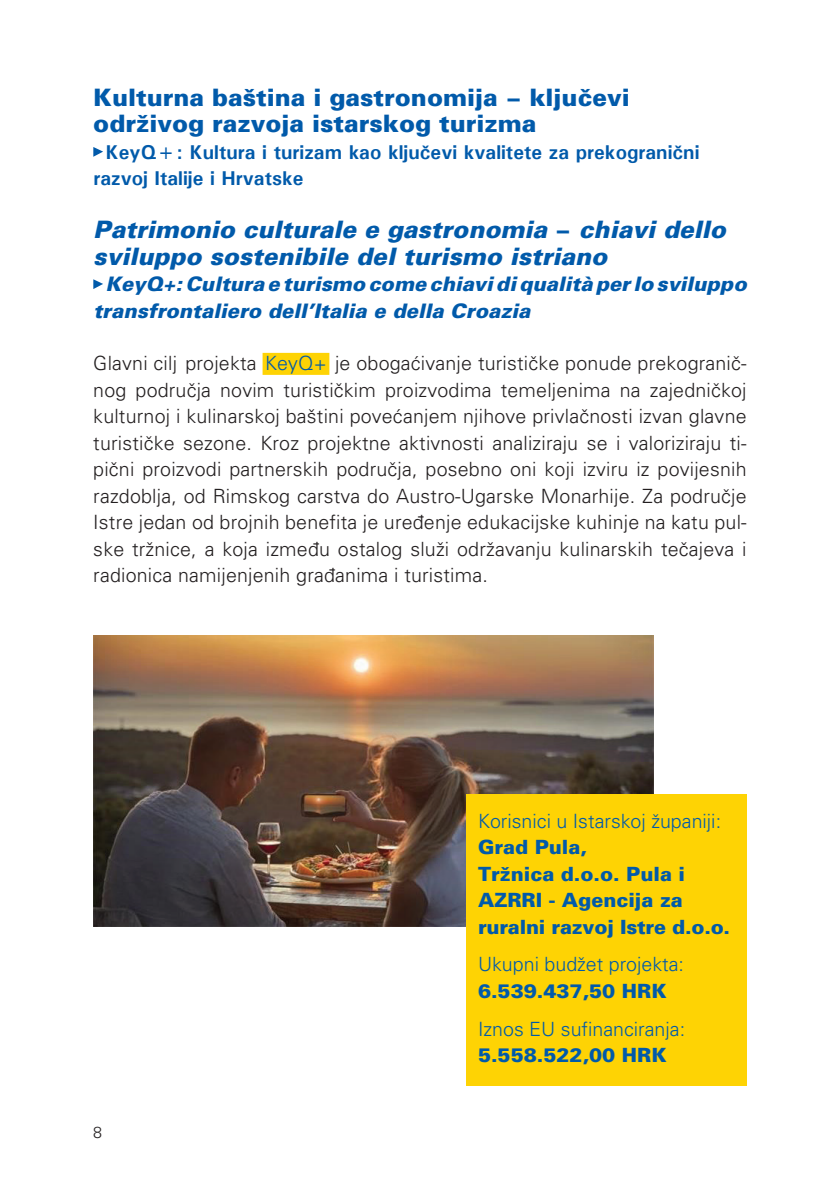
<style>
.page{position:relative;width:840px;height:1191px;background:#fff}
.page>*{position:absolute;margin:0;border:0;box-sizing:border-box;transform-origin:0 0}
.t1{font:italic 900 24px/26.4px "Univers";color:#015aaa}
.t2{font:900 24px/26.4px "Univers";color:#015aaa}
.t3{font:italic 900 20px/26.4px "Univers";color:#015aaa}
.t4{font:700 20px/26.4px "Univers";color:#015aaa}
.t5{font:300 19.6px/26.4px "Univers";letter-spacing:.01em;color:#231f20;text-align:justify}
.t6{font:900 19.6px/26.4px "Univers";color:#015aaa}
.t7{font:300 19.6px "Univers";color:#015aaa}
.t8{font:300 16px "Univers";color:#231f20}
.s1{font-style:normal}
.s2{color:#015aaa}
</style>
<div class="page">
<svg style="left:93px;top:147px;width:10px;height:10px"></svg>
<div style="left:262px;top:353px;width:67px;height:22px;background:#fed304"></div>
<svg style="left:93px;top:279px;width:10px;height:10px"></svg>
<img style="left:93px;top:635px;width:560px;height:291px">
<div style="left:466px;top:794px;width:280px;height:291px;background:#fed304"></div>
<p class="t2" style="left:93px;top:83px;width:537px">Kulturna baština i gastronomija − ključevi održivog razvoja istarskog turizma</p>
<p class="t4" style="left:93px;top:138px;width:607px;text-indent:12px">KeyQ+: Kultura i turizam kao ključevi kvalitete za prekogranični razvoj Italije i Hrvatske</p>
<p class="t1" style="left:93px;top:216px;width:633px">Patrimonio culturale e gastronomia <span class="s1">−</span> chiavi dello sviluppo sostenibile del turismo istriano</p>
<p class="t3" style="left:93px;top:270px;width:654px;text-indent:12px">KeyQ+: Cultura e turismo come chiavi di qualità per lo sviluppo transfrontaliero dell’Italia e della Croazia</p>
<p class="t5" style="left:93px;top:350px;width:654px">Glavni cilj projekta <span class="s2">KeyQ+</span> je obogaćivanje turističke ponude prekogranič&shy;nog područja novim turističkim proizvodima temeljenima na zajedničkoj kulturnoj i kulinarskoj baštini povećanjem njihove privlačnosti izvan glavne turističke sezone. Kroz projektne aktivnosti analiziraju se i valoriziraju ti&shy;pični proizvodi partnerskih područja, posebno oni koji izviru iz povijesnih razdoblja, od Rimskog carstva do Austro-Ugarske Monarhije. Za područje Istre jedan od brojnih benefita je uređenje edukacijske kuhinje na katu pul&shy;ske tržnice, a koja između ostalog služi održavanju kulinarskih tečajeva i radionica namijenjenih građanima i turistima.</p>
<p class="t8" style="left:93px;top:1122px;width:10px">8</p>
<p class="t7" style="left:477px;top:809px;width:244px">Korisnici u Istarskoj županiji:</p>
<p class="t6" style="left:477px;top:833px;width:253px">Grad Pula,<br>Tržnica d.o.o. Pula i<br>AZRRI - Agencija za ruralni razvoj Istre d.o.o.</p>
<p class="t7" style="left:477px;top:952px;width:207px">Ukupni budžet projekta:</p>
<p class="t6" style="left:477px;top:977px;width:190px">6.539.437,50 HRK</p>
<p class="t7" style="left:477px;top:1016px;width:208px">Iznos EU sufinanciranja:</p>
<p class="t6" style="left:477px;top:1041px;width:190px">5.558.522,00 HRK</p>
</div>
